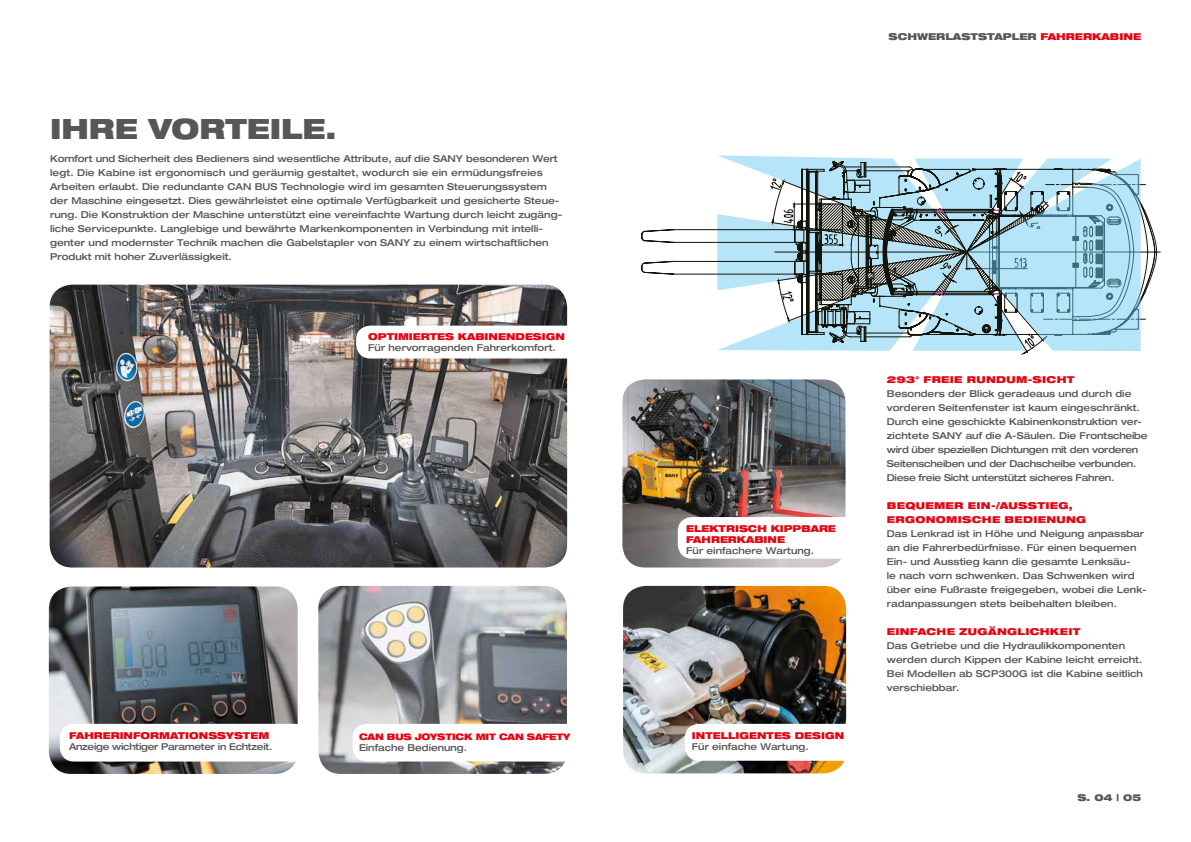
<style>
.page{position:relative;width:1191px;height:842px;background:#fff}
.page>*{position:absolute;margin:0;border:0;box-sizing:border-box;transform-origin:0 0}
.t1{font:900 expanded 28px "Helvetica Neue";color:#575756;scale:.96 1}
.t2{font:500 expanded 9.5px/14px "Helvetica Neue";color:#575756}
.t3{font:900 expanded 9.5px/11px "Helvetica Neue";color:#e30613}
.t4{font:900 expanded 9.5px/14px "Helvetica Neue";letter-spacing:.03em;color:#e30613}
.t5{font:900 expanded 9.5px "Helvetica Neue";color:#575756}
.t6{font:500 expanded 9.5px "Helvetica Neue";letter-spacing:-.03em;color:#575756}
.t7{font:900 expanded 9.5px "Helvetica Neue";letter-spacing:.025em;color:#e30613}
.t8{font:900 expanded 9px "Helvetica Neue";letter-spacing:-.025em;color:#e30613;scale:.96 1}
.s1{color:#e30613}
</style>
<div class="page">
<svg style="left:641px;top:229px;width:76px;height:46px"></svg>
<svg style="left:1140px;top:169px;width:20px;height:166px"></svg>
<img style="left:50px;top:285px;width:517px;height:282px">
<div style="left:356px;top:326px;width:230px;height:32px;background:#fff;border-radius:14px"></div>
<img style="left:49px;top:586px;width:249px;height:188px">
<img style="left:318px;top:586px;width:249px;height:188px">
<div style="left:352px;top:724px;width:230px;height:37px;background:#fff;border-radius:14px"></div>
<div style="left:60px;top:724px;width:248px;height:37px;background:#fff;border-radius:14px"></div>
<img style="left:622px;top:379px;width:223px;height:188px">
<div style="left:678px;top:517px;width:183px;height:42px;background:#fff;border-radius:14px"></div>
<img style="left:623px;top:586px;width:223px;height:187px">
<div style="left:685px;top:724px;width:174px;height:37px;background:#fff;border-radius:14px"></div>
<svg style="left:717px;top:155px;width:423px;height:200px"></svg>
<h1 class="t1" style="left:50px;top:111px;width:300px">IHRE VORTEILE.</h1>
<p class="t2" style="left:50px;top:151px;width:513px">Komfort und Sicherheit des Bedieners sind wesentliche Attribute, auf die SANY besonderen Wert legt. Die Kabine ist ergonomisch und geräumig gestaltet, wodurch sie ein ermüdungsfreies Arbeiten erlaubt. Die redundante CAN BUS Technologie wird im gesamten Steuerungssystem der Maschine eingesetzt. Dies gewährleistet eine optimale Verfügbarkeit und gesicherte Steue&shy;rung. Die Konstruktion der Maschine unterstützt eine vereinfachte Wartung durch leicht zugäng&shy;liche Servicepunkte. Langlebige und bewährte Markenkomponenten in Verbindung mit intelli&shy;genter und modernster Technik machen die Gabelstapler von SANY zu einem wirtschaftlichen Produkt mit hoher Zuverlässigkeit.</p>
<p class="t3" style="left:368px;top:330px;width:198px">OPTIMIERTES KABINENDESIGN</p>
<p class="t2" style="left:368px;top:340px;width:189px">Für hervorragenden Fahrerkomfort.</p>
<p class="t3" style="left:69px;top:730px;width:202px">FAHRERINFORMATIONSSYSTEM</p>
<p class="t6" style="left:69px;top:741px;width:205px">Anzeige wichtiger Parameter in Echtzeit.</p>
<p class="t8" style="left:359px;top:731px;width:221px">CAN BUS JOYSTICK MIT CAN SAFETY</p>
<p class="t2" style="left:359px;top:740px;width:110px">Einfache Bedienung.</p>
<p class="t5" style="left:888px;top:31px;width:254px">SCHWERLASTSTAPLER <span class="s1">FAHRERKABINE</span></p>
<p class="t3" style="left:686px;top:522px;width:151px">ELEKTRISCH KIPPBARE<br>FAHRERKABINE</p>
<p class="t2" style="left:686px;top:543px;width:129px">Für einfachere Wartung.</p>
<p class="t3" style="left:692px;top:729px;width:154px">INTELLIGENTES DESIGN</p>
<p class="t2" style="left:692px;top:739px;width:118px">Für einfache Wartung.</p>
<p class="t4" style="left:887px;top:372px;width:189px">293° FREIE RUNDUM-SICHT</p>
<p class="t2" style="left:887px;top:386px;width:262px">Besonders der Blick geradeaus und durch die vorderen Seitenfenster ist kaum eingeschränkt.<br>Durch eine geschickte Kabinenkonstruktion ver&shy;zichtete SANY auf die A-Säulen. Die Frontscheibe wird über speziellen Dichtungen mit den vorderen Seitenscheiben und der Dachscheibe verbunden.<br>Diese freie Sicht unterstützt sicheres Fahren.</p>
<p class="t4" style="left:887px;top:498px;width:201px">BEQUEMER EIN-/AUSSTIEG,<br>ERGONOMISCHE BEDIENUNG</p>
<p class="t2" style="left:887px;top:526px;width:261px">Das Lenkrad ist in Höhe und Neigung anpassbar an die Fahrerbedürfnisse. Für einen bequemen Ein- und Ausstieg kann die gesamte Lenksäu-<br>le nach vorn schwenken. Das Schwenken wird über eine Fußraste freigegeben, wobei die Lenk&shy;radanpassungen stets beibehalten bleiben.</p>
<p class="t7" style="left:887px;top:625px;width:195px">EINFACHE ZUGÄNGLICHKEIT</p>
<p class="t2" style="left:887px;top:638px;width:258px">Das Getriebe und die Hydraulikkomponenten werden durch Kippen der Kabine leicht erreicht.<br>Bei Modellen ab SCP300G ist die Kabine seitlich verschiebbar.</p>
<p class="t5" style="left:1077px;top:791px;width:65px">S. 04 | 05</p>
</div>
